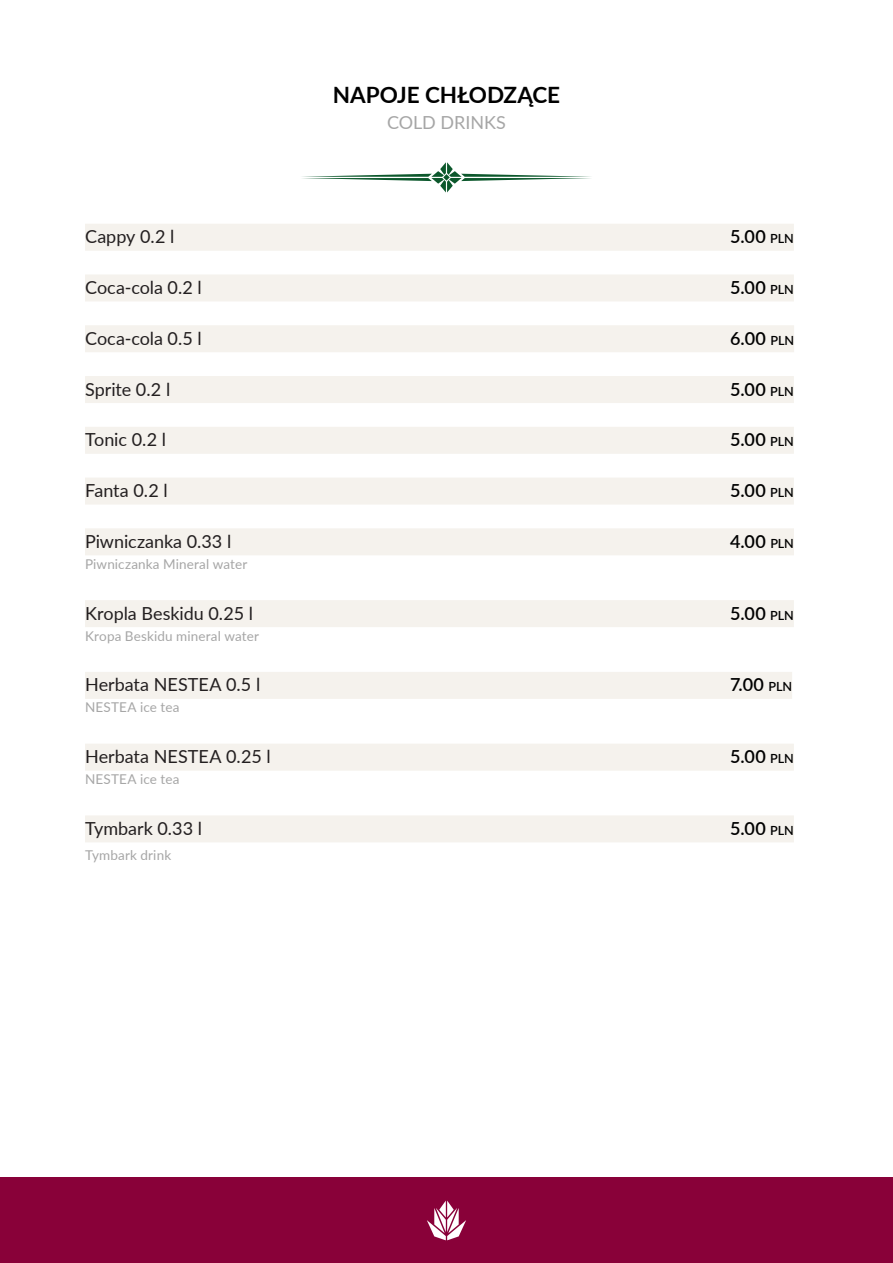
<style>
.page{position:relative;width:893px;height:1263px;background:#fff}
.page>*{position:absolute;margin:0;border:0;box-sizing:border-box;transform-origin:0 0}
.nagłówki{font:700 22.5px "Lato";color:#000}
.tekst_zwykly_pl{font:18px "Lato";letter-spacing:-.005em;color:#231f20}
.tekst_zwykly_pl-2{font:600 18px "Lato";letter-spacing:.025em;color:#000}
.nagłówki_angielskie{font:18px "Lato";letter-spacing:-.005em;color:#a6a6a6}
.tekst_angielski{font:13.5px "Lato";letter-spacing:.01em;color:#a6a6a6}
.s1{font-size:12.6px}
</style>
<div class="page">
<div style="left:0;top:1178px;width:893px;height:85px;background:#890139"></div>
<svg style="left:427px;top:1200px;width:39px;height:40px"></svg>
<svg style="left:302px;top:162px;width:289px;height:30px"></svg>
<div style="left:85px;top:224px;width:709px;height:27px;background:#f5f2ed"></div>
<div style="left:85px;top:274px;width:709px;height:27px;background:#f5f2ed"></div>
<div style="left:85px;top:325px;width:709px;height:27px;background:#f5f2ed"></div>
<div style="left:85px;top:376px;width:709px;height:27px;background:#f5f2ed"></div>
<div style="left:85px;top:427px;width:709px;height:27px;background:#f5f2ed"></div>
<div style="left:85px;top:478px;width:709px;height:27px;background:#f5f2ed"></div>
<div style="left:85px;top:528px;width:709px;height:27px;background:#f5f2ed"></div>
<div style="left:85px;top:600px;width:709px;height:27px;background:#f5f2ed"></div>
<div style="left:85px;top:672px;width:707px;height:27px;background:#f5f2ed"></div>
<div style="left:85px;top:744px;width:709px;height:27px;background:#f5f2ed"></div>
<div style="left:85px;top:815px;width:709px;height:27px;background:#f5f2ed"></div>
<p class="nagłówki" style="left:333px;top:78px;width:229px">NAPOJE CHŁODZĄCE</p>
<p class="nagłówki_angielskie" style="left:387px;top:109px;width:120px">COLD DRINKS</p>
<p class="tekst_zwykly_pl" style="left:85px;top:224px;width:91px">Cappy 0.2 l</p>
<p class="tekst_zwykly_pl-2" style="left:730px;top:224px;width:65px">5.00 <span class="s1">PLN</span></p>
<p class="tekst_zwykly_pl" style="left:85px;top:275px;width:118px">Coca-cola 0.2 l</p>
<p class="tekst_zwykly_pl-2" style="left:730px;top:274px;width:65px">5.00 <span class="s1">PLN</span></p>
<p class="tekst_zwykly_pl" style="left:85px;top:325px;width:118px">Coca-cola 0.5 l</p>
<p class="tekst_zwykly_pl-2" style="left:730px;top:325px;width:65px">6.00 <span class="s1">PLN</span></p>
<p class="tekst_zwykly_pl" style="left:85px;top:376px;width:87px">Sprite 0.2 l</p>
<p class="tekst_zwykly_pl-2" style="left:730px;top:376px;width:65px">5.00 <span class="s1">PLN</span></p>
<p class="tekst_zwykly_pl" style="left:85px;top:427px;width:82px">Tonic 0.2 l</p>
<p class="tekst_zwykly_pl-2" style="left:730px;top:427px;width:65px">5.00 <span class="s1">PLN</span></p>
<p class="tekst_zwykly_pl" style="left:85px;top:478px;width:84px">Fanta 0.2 l</p>
<p class="tekst_zwykly_pl-2" style="left:730px;top:477px;width:65px">5.00 <span class="s1">PLN</span></p>
<p class="tekst_zwykly_pl" style="left:85px;top:528px;width:148px">Piwniczanka 0.33 l</p>
<p class="tekst_zwykly_pl-2" style="left:730px;top:528px;width:65px">4.00 <span class="s1">PLN</span></p>
<p class="tekst_angielski" style="left:85px;top:554px;width:164px">Piwniczanka Mineral water</p>
<p class="tekst_zwykly_pl" style="left:85px;top:600px;width:169px">Kropla Beskidu 0.25 l</p>
<p class="tekst_zwykly_pl-2" style="left:730px;top:600px;width:65px">5.00 <span class="s1">PLN</span></p>
<p class="tekst_angielski" style="left:85px;top:626px;width:175px">Kropa Beskidu mineral water</p>
<p class="tekst_zwykly_pl" style="left:85px;top:672px;width:177px">Herbata NESTEA 0.5 l</p>
<p class="tekst_zwykly_pl-2" style="left:730px;top:672px;width:64px">7.00 <span class="s1">PLN</span></p>
<p class="tekst_angielski" style="left:85px;top:698px;width:96px">NESTEA ice tea</p>
<p class="tekst_zwykly_pl" style="left:85px;top:744px;width:187px">Herbata NESTEA 0.25 l</p>
<p class="tekst_zwykly_pl-2" style="left:730px;top:743px;width:65px">5.00 <span class="s1">PLN</span></p>
<p class="tekst_angielski" style="left:85px;top:770px;width:96px">NESTEA ice tea</p>
<p class="tekst_zwykly_pl" style="left:85px;top:815px;width:118px">Tymbark 0.33 l</p>
<p class="tekst_zwykly_pl-2" style="left:730px;top:815px;width:65px">5.00 <span class="s1">PLN</span></p>
<p class="tekst_angielski" style="left:85px;top:846px;width:88px">Tymbark drink</p>
</div>
